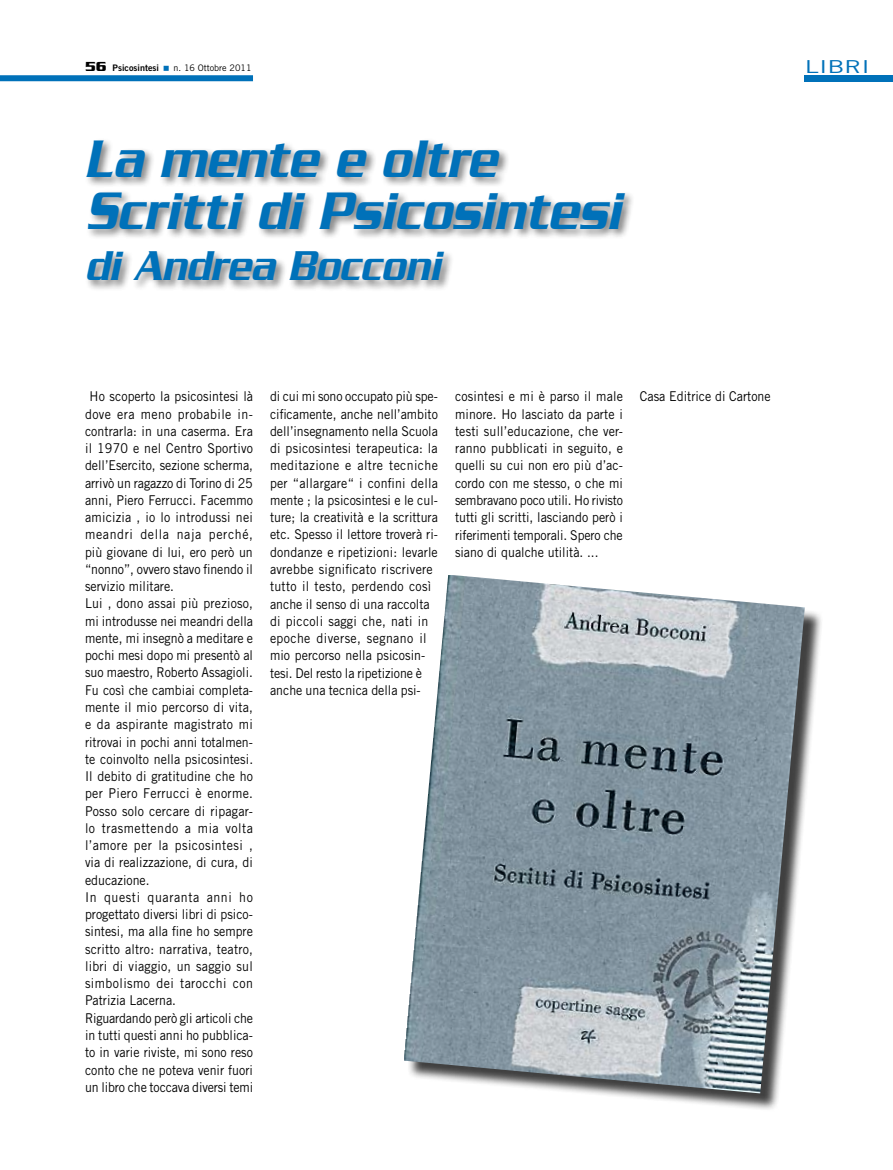
<style>
.page{position:relative;width:893px;height:1170px;background:#fff}
.page>*{position:absolute;margin:0;border:0;box-sizing:border-box;transform-origin:0 0}
.t1{font:italic 500 57px/51.8px "Serpentine";color:#0071b9;scale:.82 1}
.t2{font:italic 500 45px "Serpentine";color:#0071b9;scale:.84 1}
.t3{font:17.85px "Trade Gothic";color:#0071b9;scale:1.43 1}
.t4{font:13.5px/17.2px "Trade Gothic";color:#000;scale:.92 1}
.t5{font:9px "Trade Gothic";color:#000}
.t6{font:9px "Trade Gothic Bold Two";color:#000}
.s1{font-family:"Serpentine D";font-weight:700;font-size:13.5px}
</style>
<div class="page">
<div style="left:0;top:75px;width:253px;height:6px;background:#0071b9"></div>
<div style="left:805px;top:75px;width:88px;height:7px;background:#0071b9"></div>
<div style="left:83px;top:137px;width:552px;height:155px;background:#000;opacity:.5"></div>
<div style="left:406px;top:576px;width:417px;height:535px;background:#000;opacity:.75"></div>
<img style="left:404px;top:575px;width:401px;height:518px">
<p class="t6" style="left:85px;top:62px;width:76px"><span class="s1">56</span> Psicosintesi</p>
<p class="t5" style="left:174px;top:62px;width:79px">n. 16 Ottobre 2011</p>
<h3 class="t3" style="left:805px;top:55px;width:47px">LIBRI</h3>
<h1 class="t1" style="left:85px;top:132px;width:655px">La mente e oltre<br>Scritti di Psicosintesi</h1>
<h2 class="t2" style="left:85px;top:241px;width:425px">di Andrea Bocconi</h2>
<p class="t4" style="left:85px;top:387px;width:184px;text-indent:5px">Ho scoperto la psicosintesi là dove era meno probabile in&shy;contrarla: in una caserma. Era il 1970 e nel Centro Sportivo dell’Esercito, sezione scherma, arrivò un ragazzo di Torino di 25 anni, Piero Ferrucci. Facemmo amicizia , io lo introdussi nei meandri della naja perché, più giovane di lui, ero però un “nonno”, ovvero stavo finendo il servizio militare.<br>Lui , dono assai più prezioso, mi introdusse nei meandri della mente, mi insegnò a meditare e pochi mesi dopo mi presentò al suo maestro, Roberto Assagioli.<br>Fu così che cambiai completa&shy;mente il mio percorso di vita, e da aspirante magistrato mi ritrovai in pochi anni totalmen&shy;te coinvolto nella psicosintesi.<br>Il debito di gratitudine che ho per Piero Ferrucci è enorme.<br>Posso solo cercare di ripagar&shy;lo trasmettendo a mia volta l’amore per la psicosintesi , via di realizzazione, di cura, di educazione.<br>In questi quaranta anni ho progettato diversi libri di psico&shy;sintesi, ma alla fine ho sempre scritto altro: narrativa, teatro, libri di viaggio, un saggio sul simbolismo dei tarocchi con<br>Patrizia Lacerna.<br>Riguardando però gli articoli che in tutti questi anni ho pubblica&shy;to in varie riviste, mi sono reso conto che ne poteva venir fuori un libro che toccava diversi temi</p>
<p class="t4" style="left:270px;top:388px;width:184px">di cui mi sono occupato più spe&shy;cificamente, anche nell’ambito dell’insegnamento nella Scuola di psicosintesi terapeutica: la meditazione e altre tecniche per “allargare“ i confini della mente ; la psicosintesi e le cul&shy;ture; la creatività e la scrittura etc. Spesso il lettore troverà ri&shy;dondanze e ripetizioni: levarle avrebbe significato riscrivere tutto il testo, perdendo così anche il senso di una raccolta di piccoli saggi che, nati in epoche diverse, segnano il mio percorso nella psicosin&shy;tesi. Del resto la ripetizione è anche una tecnica della psi-</p>
<p class="t4" style="left:455px;top:388px;width:184px;text-align:justify">cosintesi e mi è parso il male minore. Ho lasciato da parte i testi sull’educazione, che ver&shy;ranno pubblicati in seguito, e quelli su cui non ero più d’ac&shy;cordo con me stesso, o che mi sembravano poco utili. Ho rivisto tutti gli scritti, lasciando però i riferimenti temporali. Spero che siano di qualche utilità. ...</p>
<p class="t4" style="left:640px;top:388px;width:144px">Casa Editrice di Cartone</p>
</div>
